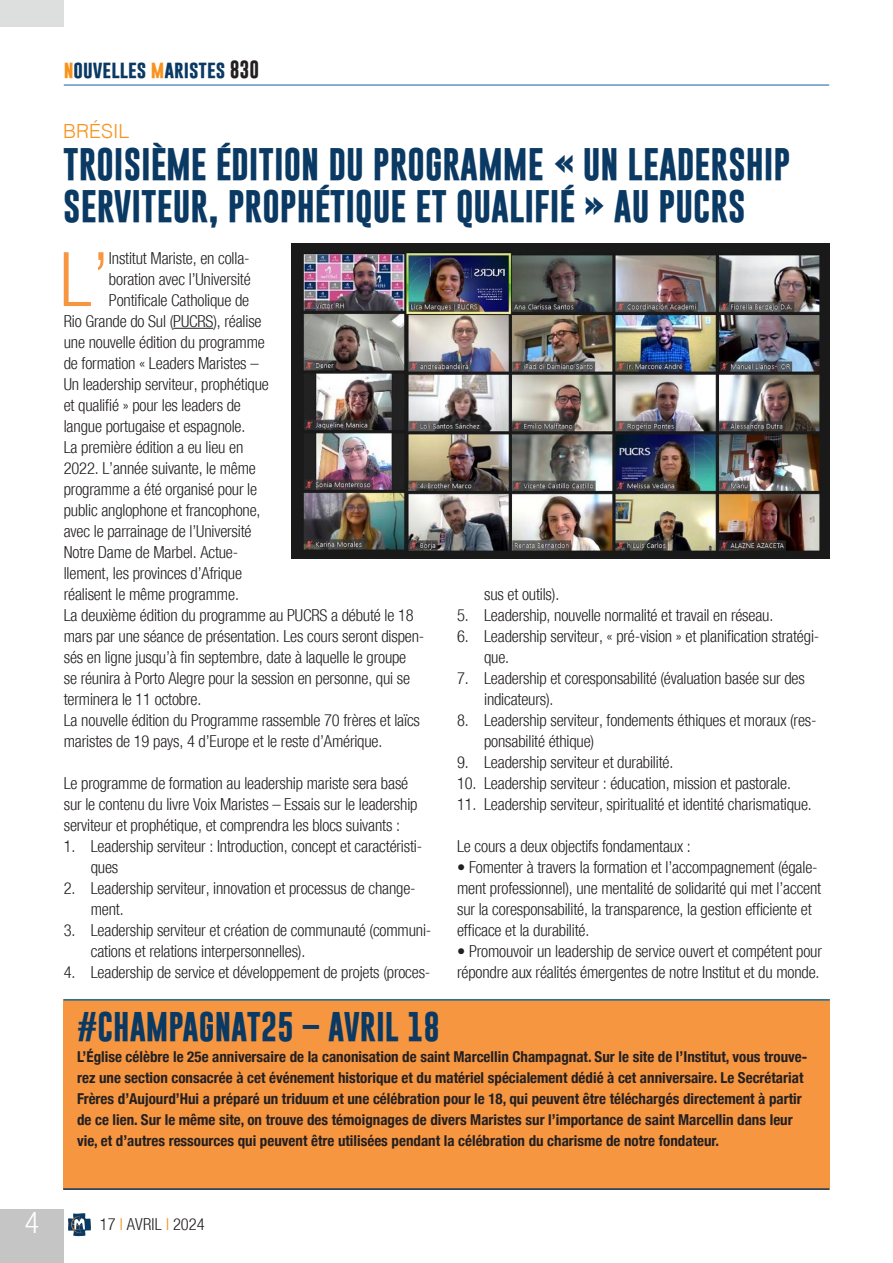
<style>
.page{position:relative;width:893px;height:1263px;background:#fff}
.page>*{position:absolute;margin:0;border:0;box-sizing:border-box;transform-origin:0 0}
.Testo_normal{font:300 condensed 75.3px "Helvetica Neue";color:#f79641}
.Titolo{font:700 33px/42px "Gobold";color:#0a3963}
.Titolo-2{font:700 30px "Gobold";color:#0a3963}
.t1{font:300 condensed 30px "Helvetica Neue";color:#fff}
.Titolo-3{font:300 19.5px "Helvetica";color:#f7931d}
.t2{font:700 18px "Gobold";color:#0a3963}
.Testo_normal-2{font:300 condensed 16.5px/21px "Helvetica Neue";letter-spacing:-.01em;color:#231f20}
.Testo_normal-3{font:700 condensed 15px/21px "Helvetica Neue";color:#231f20}
.s1{color:#f7931d}
.s2{color:#231f20}
</style>
<div class="page">
<div style="left:0;top:1209px;width:64px;height:54px;background:#c4c5c4"></div>
<hr style="left:64px;top:85px;width:765px;height:1px;background:#175d9e">
<svg style="left:68px;top:1213px;width:23px;height:23px"></svg>
<div style="left:0;top:0;width:64px;height:27px;background:#dddede"></div>
<hr style="left:173px;top:328px;width:40px;height:1px;background:#231f20">
<img style="left:292px;top:243px;width:537px;height:315px">
<div style="left:64px;top:1000px;width:766px;height:190px;background:#f79641"></div>
<hr style="left:64px;top:999px;width:766px;height:2px;background:#136c9c">
<hr style="left:63px;top:1188px;width:766px;height:2px;background:#0a3963">
<h3 class="t1" style="left:25px;top:1205px;width:16px">4</h3>
<p class="t2" style="left:64px;top:57px;width:197px"><span class="s1">n</span>ouvelles <span class="s1">m</span>aristes <span class="s2">830</span></p>
<p class="Titolo-3" style="left:63px;top:114px;width:68px">BRÉSIL</p>
<p class="Titolo" style="left:63px;top:143px;width:729px">TROISIÈME ÉDITION DU PROGRAMME « UN LEADERSHIP<br>SERVITEUR, PROPHÉTIQUE ET QUALIFIÉ » AU PUCRS</p>
<p class="Testo_normal" style="left:60px;top:236px;width:52px">L’</p>
<p class="Testo_normal-2" style="left:109px;top:248px;width:142px">Institut Mariste, en colla-</p>
<p class="Testo_normal-2" style="left:109px;top:269px;width:143px">boration avec l’Université</p>
<p class="Testo_normal-2" style="left:109px;top:290px;width:142px">Pontificale Catholique de</p>
<p class="Testo_normal-2" style="left:64px;top:311px;width:199px">Rio Grande do Sul (PUCRS), réalise</p>
<p class="Testo_normal-2" style="left:64px;top:332px;width:203px">une nouvelle édition du programme</p>
<p class="Testo_normal-2" style="left:64px;top:353px;width:196px">de formation « Leaders Maristes –</p>
<p class="Testo_normal-2" style="left:64px;top:374px;width:207px">Un leadership serviteur, prophétique</p>
<p class="Testo_normal-2" style="left:64px;top:395px;width:179px">et qualifié » pour les leaders de</p>
<p class="Testo_normal-2" style="left:64px;top:416px;width:183px">langue portugaise et espagnole.</p>
<p class="Testo_normal-2" style="left:64px;top:437px;width:181px">La première édition a eu lieu en</p>
<p class="Testo_normal-2" style="left:64px;top:458px;width:194px">2022. L’année suivante, le même</p>
<p class="Testo_normal-2" style="left:64px;top:479px;width:195px">programme a été organisé pour le</p>
<p class="Testo_normal-2" style="left:64px;top:500px;width:198px">public anglophone et francophone,</p>
<p class="Testo_normal-2" style="left:64px;top:521px;width:189px">avec le parrainage de l’Université</p>
<p class="Testo_normal-2" style="left:64px;top:542px;width:176px">Notre Dame de Marbel. Actue-</p>
<p class="Testo_normal-2" style="left:64px;top:563px;width:180px">llement, les provinces d’Afrique</p>
<p class="Testo_normal-2" style="left:64px;top:584px;width:177px">réalisent le même programme.</p>
<p class="Testo_normal-2" style="left:64px;top:605px;width:362px">La deuxième édition du programme au PUCRS a débuté le 18 mars par une séance de présentation. Les cours seront dispen&shy;sés en ligne jusqu’à fin septembre, date à laquelle le groupe<br>se réunira à Porto Alegre pour la session en personne, qui se terminera le 11 octobre.</p>
<p class="Testo_normal-2" style="left:64px;top:710px;width:358px">La nouvelle édition du Programme rassemble 70 frères et laïcs maristes de 19 pays, 4 d’Europe et le reste d’Amérique.</p>
<p class="Testo_normal-2" style="left:64px;top:773px;width:355px">Le programme de formation au leadership mariste sera basé sur le contenu du livre Voix Maristes – Essais sur le leadership serviteur et prophétique, et comprendra les blocs suivants :</p>
<p class="Testo_normal-2" style="left:91px;top:836px;width:333px;text-indent:-27px">1. Leadership serviteur : Introduction, concept et caractéristi&shy;ques</p>
<p class="Testo_normal-2" style="left:91px;top:878px;width:326px;text-indent:-27px">2. Leadership serviteur, innovation et processus de change&shy;ment.</p>
<p class="Testo_normal-2" style="left:91px;top:920px;width:342px;text-indent:-27px">3. Leadership serviteur et création de communauté (communi&shy;cations et relations interpersonnelles).</p>
<p class="Testo_normal-2" style="left:64px;top:962px;width:368px">4. Leadership de service et développement de projets (proces-</p>
<p class="Testo_normal-2" style="left:484px;top:584px;width:77px">sus et outils).</p>
<p class="Testo_normal-2" style="left:457px;top:605px;width:318px">5. Leadership, nouvelle normalité et travail en réseau.</p>
<p class="Testo_normal-2" style="left:484px;top:626px;width:337px;text-indent:-27px">6. Leadership serviteur, « pré-vision » et planification stratégi&shy;que.</p>
<p class="Testo_normal-2" style="left:484px;top:668px;width:322px;text-indent:-27px">7. Leadership et coresponsabilité (évaluation basée sur des indicateurs).</p>
<p class="Testo_normal-2" style="left:484px;top:710px;width:334px;text-indent:-27px">8. Leadership serviteur, fondements éthiques et moraux (res&shy;ponsabilité éthique)</p>
<p class="Testo_normal-2" style="left:457px;top:752px;width:218px">9. Leadership serviteur et durabilité.</p>
<p class="Testo_normal-2" style="left:457px;top:773px;width:335px">10. Leadership serviteur : éducation, mission et pastorale.</p>
<p class="Testo_normal-2" style="left:457px;top:794px;width:356px">11. Leadership serviteur, spiritualité et identité charismatique.</p>
<p class="Testo_normal-2" style="left:457px;top:836px;width:235px">Le cours a deux objectifs fondamentaux :</p>
<p class="Testo_normal-2" style="left:457px;top:857px;width:366px">• Fomenter à travers la formation et l’accompagnement (égale&shy;ment professionnel), une mentalité de solidarité qui met l’accent sur la coresponsabilité, la transparence, la gestion efficiente et efficace et la durabilité.</p>
<p class="Testo_normal-2" style="left:457px;top:941px;width:366px">• Promouvoir un leadership de service ouvert et compétent pour répondre aux réalités émergentes de notre Institut et du monde.</p>
<p class="Titolo-2" style="left:77px;top:1007px;width:364px">#CHAMPAGNAT25 – AVRIL 18</p>
<p class="Testo_normal-3" style="left:77px;top:1045px;width:732px">L’Église célèbre le 25e anniversaire de la canonisation de saint Marcellin Champagnat. Sur le site de l’Institut, vous trouve&shy;rez une section consacrée à cet événement historique et du matériel spécialement dédié à cet anniversaire. Le Secrétariat Frères d’Aujourd’Hui a préparé un triduum et une célébration pour le 18, qui peuvent être téléchargés directement à partir de ce lien. Sur le même site, on trouve des témoignages de divers Maristes sur l’importance de saint Marcellin dans leur vie, et d’autres ressources qui peuvent être utilisées pendant la célébration du charisme de notre fondateur.</p>
<p class="Testo_normal-2" style="left:100px;top:1214px;width:106px">17 <span class="s1">I</span> AVRIL <span class="s1">I</span> 2024</p>
</div>
